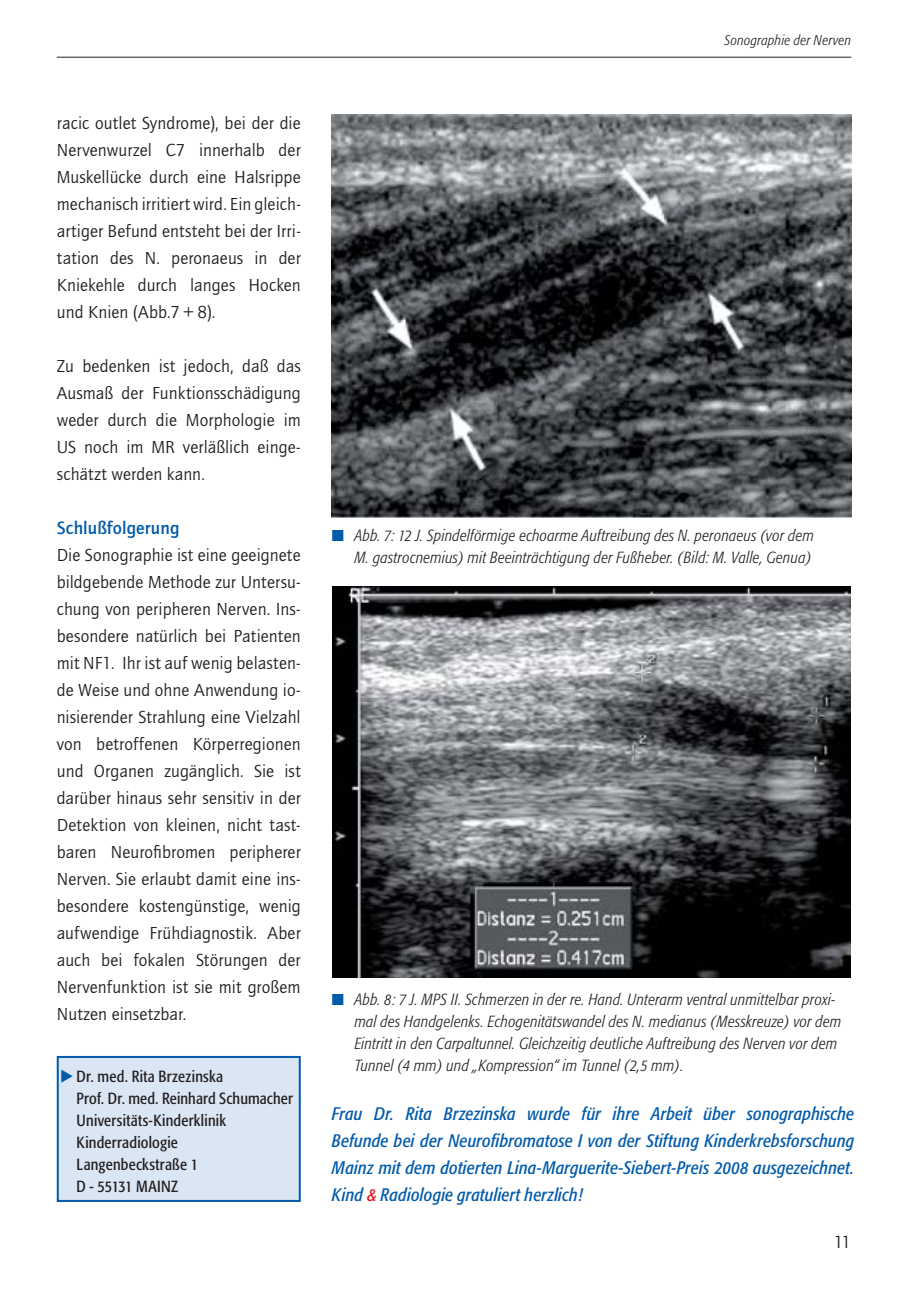
<style>
.page{position:relative;width:908px;height:1304px;background:#fff}
.page>*{position:absolute;margin:0;border:0;box-sizing:border-box;transform-origin:0 0}
.t1{font:700 18.4px "Quay";letter-spacing:.005em;color:#005aaa}
.t2{font:18px/27px "Quay";letter-spacing:.005em;color:#231f20;text-align:justify}
.t3{font:italic condensed 18px/27px "Formata";letter-spacing:.01em;color:#005aaa;text-align:justify}
.t4{font:italic 300 condensed 16px/22px "Formata";letter-spacing:.02em;color:#231f20;text-align:right}
.t5{font:condensed 16px/22px "Formata";letter-spacing:.015em;color:#231f20}
.t6{font:italic 300 condensed 14px "Formata";letter-spacing:.02em;color:#231f20}
.s1{color:#005aaa}
.s2{color:#da2028}
</style>
<div class="page">
<hr style="left:57px;top:57px;width:793px;height:1px;background:#231f20">
<img style="left:332px;top:114px;width:518px;height:403px">
<div style="left:58px;top:1057px;width:241px;height:144px;background:#dbe6f5"></div>
<div style="left:57px;top:1056px;width:243px;height:146px;border:2px solid #005aaa"></div>
<img style="left:332px;top:586px;width:518px;height:392px">
<p class="t2" style="left:57px;top:111px;width:245px">racic outlet Syndrome), bei der die Nervenwurzel C7 innerhalb der Muskellücke durch eine Halsrippe mechanisch irritiert wird. Ein gleich&shy;artiger Befund entsteht bei der Irri&shy;tation des N. peronaeus in der Kniekehle durch langes Hocken und Knien (Abb.7 + 8).</p>
<p class="t2" style="left:57px;top:354px;width:245px">Zu bedenken ist jedoch, daß das Ausmaß der Funktionsschädigung weder durch die Morphologie im US noch im MR verläßlich einge&shy;schätzt werden kann.</p>
<p class="t1" style="left:57px;top:521px;width:124px">Schlußfolgerung</p>
<p class="t2" style="left:57px;top:543px;width:245px">Die Sonographie ist eine geeignete bildgebende Methode zur Untersu&shy;chung von peripheren Nerven. Ins&shy;besondere natürlich bei Patienten mit NF1. Ihr ist auf wenig belasten&shy;de Weise und ohne Anwendung io&shy;nisierender Strahlung eine Vielzahl von betroffenen Körperregionen und Organen zugänglich. Sie ist darüber hinaus sehr sensitiv in der Detektion von kleinen, nicht tast&shy;baren Neurofibromen peripherer Nerven. Sie erlaubt damit eine ins&shy;besondere kostengünstige, wenig aufwendige Frühdiagnostik. Aber auch bei fokalen Störungen der Nervenfunktion ist sie mit großem Nutzen einsetzbar.</p>
<p class="t5" style="left:77px;top:1066px;width:218px">Dr. med. Rita Brzezinska<br>Prof. Dr. med. Reinhard Schumacher<br>Universitäts-Kinderklinik<br>Kinderradiologie<br>Langenbeckstraße 1<br>D - 55131 MAINZ</p>
<p class="t6" style="left:724px;top:34px;width:128px">Sonographie der Nerven</p>
<p class="t4" style="left:332px;top:525px;width:483px"><span class="s1">■</span> Abb. 7: 12 J. Spindelförmige echoarme Auftreibung des N. peronaeus (vor dem<br>M. gastrocnemius) mit Beeinträchtigung der Fußheber. (Bild: M. Valle, Genua)</p>
<p class="t4" style="left:354px;top:989px;width:488px;text-align:left;text-indent:-23px"><span class="s1">■</span> Abb. 8: 7 J. MPS II. Schmerzen in der re. Hand. Unterarm ventral unmittelbar proxi&shy;mal des Handgelenks. Echogenitätswandel des N. medianus (Messkreuze) vor dem Eintritt in den Carpaltunnel. Gleichzeitig deutliche Auftreibung des Nerven vor dem Tunnel (4 mm) und „Kompression“ im Tunnel (2,5 mm).</p>
<p class="t3" style="left:332px;top:1102px;width:523px">Frau Dr. Rita Brzezinska wurde für ihre Arbeit über sonographische Befunde bei der Neurofibromatose I von der Stiftung Kinderkrebsforschung Mainz mit dem dotierten Lina-Marguerite-Siebert-Preis 2008 ausgezeichnet.<br>Kind <span class="s2">&amp;</span> Radiologie gratuliert herzlich!</p>
<p class="t2" style="left:833px;top:1230px;width:19px">11</p>
</div>
